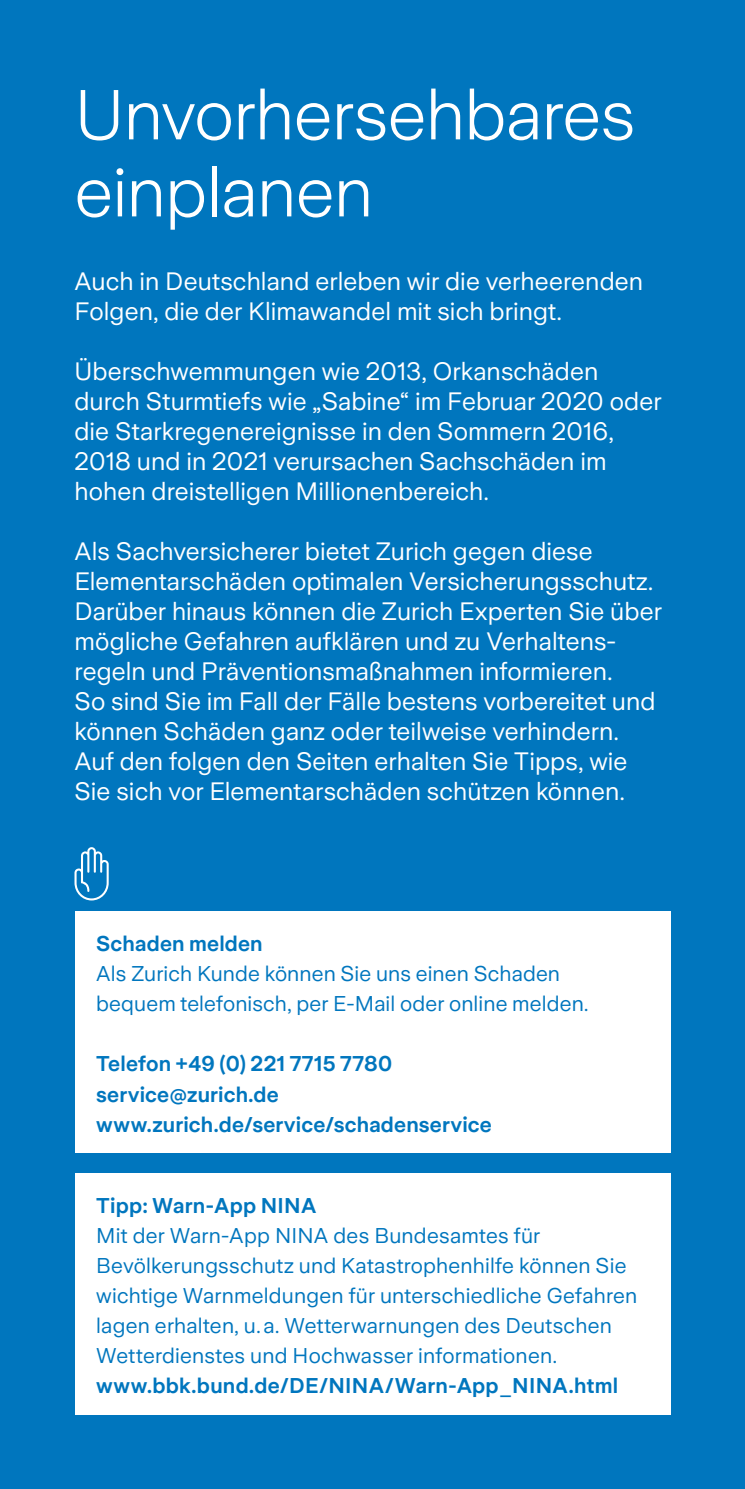
<style>
.page{position:relative;width:745px;height:1489px;background:#fff}
.page>*{position:absolute;margin:0;border:0;box-sizing:border-box;transform-origin:0 0}
.t1{font:300 70px/77px "Zurich Sans";letter-spacing:-.01em;color:#fff}
.t2{font:25px/30px "Zurich Sans";letter-spacing:.005em;color:#fff}
.t3{font:21.25px/30px "Zurich Sans";letter-spacing:.01em;color:#0076be}
.t4{font:600 21.25px/30px "Zurich Sans";letter-spacing:.01em;color:#0076be}
</style>
<div class="page">
<div style="left:0;top:0;width:744px;height:1488px;background:#0076be"></div>
<svg style="left:74px;top:847px;width:35px;height:53px"></svg>
<div style="left:75px;top:1172px;width:595px;height:242px;background:#fff"></div>
<div style="left:75px;top:911px;width:595px;height:241px;background:#fff"></div>
<h1 class="t1" style="left:74px;top:78px;width:562px">Unvorhersehbares einplanen</h1>
<p class="t2" style="left:74px;top:267px;width:569px">Auch in Deutschland erleben wir die verheerenden<br>Folgen, die der Klimawandel mit sich bringt.</p>
<p class="t2" style="left:74px;top:357px;width:588px">Überschwemmungen wie 2013, Orkanschäden durch Sturmtiefs wie „Sabine“ im Februar 2020 oder die Starkregenereignisse in den Sommern 2016, 2018 und in 2021 verursachen Sachschäden im hohen dreistelligen Millionenbereich.</p>
<p class="t2" style="left:74px;top:537px;width:588px">Als Sachversicherer bietet Zurich gegen diese Elementarschäden optimalen Versicherungsschutz.<br>Darüber hinaus können die Zurich Experten Sie über mögliche Gefahren aufklären und zu Verhaltens&shy;regeln und Präventionsmaßnahmen informieren.<br>So sind Sie im Fall der Fälle bestens vorbereitet und können Schäden ganz oder teilweise verhindern.<br>Auf den folgen den Seiten erhalten Sie Tipps, wie Sie sich vor Elementarschäden schützen können.</p>
<p class="t4" style="left:96px;top:929px;width:168px">Schaden melden</p>
<p class="t3" style="left:96px;top:959px;width:493px">Als Zurich Kunde können Sie uns einen Schaden bequem telefonisch, per E-Mail oder online melden.</p>
<p class="t4" style="left:96px;top:1049px;width:397px">Telefon +49 (0) 221 7715 7780 service@zurich.de www.zurich.de/service/schadenservice</p>
<p class="t4" style="left:96px;top:1191px;width:221px">Tipp: Warn-App NINA</p>
<p class="t3" style="left:96px;top:1221px;width:542px">Mit der Warn-App NINA des Bundesamtes für Bevölkerungsschutz und Katastrophenhilfe können Sie wichtige Warnmeldungen für unterschiedliche Gefahren lagen erhalten, u.a. Wetterwarnungen des Deutschen Wetterdienstes und Hochwasser informationen.</p>
<p class="t4" style="left:96px;top:1371px;width:523px">www.bbk.bund.de/DE/NINA/Warn-App_NINA.html</p>
</div>
